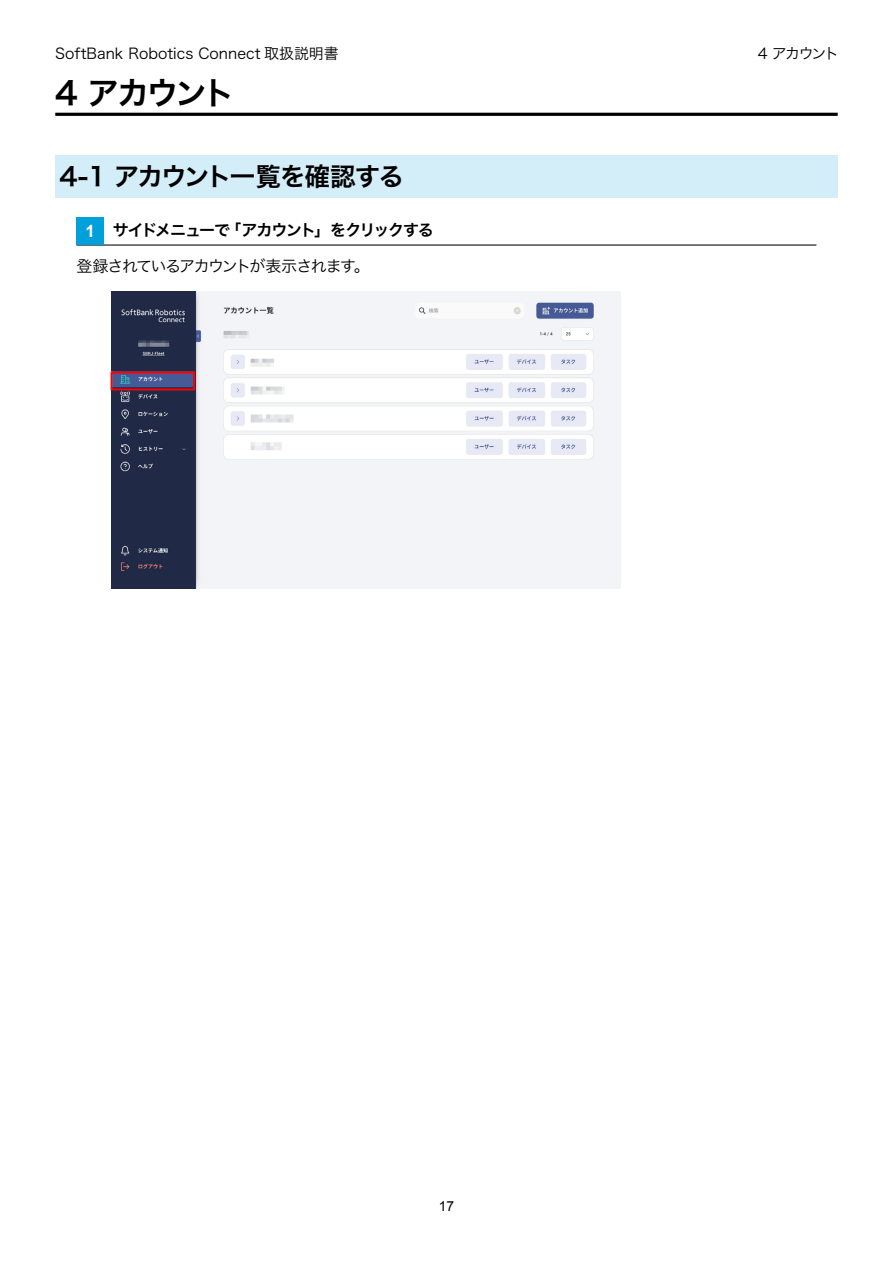
<style>
.page{position:relative;width:893px;height:1263px;background:#fff}
.page>*{position:absolute;margin:0;border:0;box-sizing:border-box;transform-origin:0 0}
.t1{font:31.95px "Hira Kaku Pro W6";letter-spacing:-.09em;color:#000}
.t2{font:25.5px "Hira Kaku Pro W6";letter-spacing:-.065em;color:#000}
.t3{font:15.9px "Hira Kaku Pro W6";letter-spacing:-.07em;color:#000}
.t4{font:15.9px "Hira Kaku Pro W3";letter-spacing:-.09em;color:#000}
.t5{font:14.85px "Hira Kaku Pro W3";color:#000}
.t6{font:13.8px "Arial";color:#000}
.s1{font-family:"Arial";font-weight:700;font-size:16.95px;color:#fff}
</style>
<div class="page">
<hr style="left:55px;top:113px;width:783px;height:3px;background:#000">
<div style="left:55px;top:155px;width:783px;height:43px;background:#d3edf9"></div>
<hr style="left:77px;top:244px;width:34px;height:2px;background:#000">
<hr style="left:111px;top:244px;width:705px;height:2px;background:#000">
<div style="left:77px;top:217px;width:27px;height:27px;background:#00a0da"></div>
<img style="left:112px;top:291px;width:509px;height:298px">
<div style="left:111px;top:372px;width:84px;height:18px;border:2px solid #f00"></div>
<p class="t5" style="left:55px;top:40px;width:285px">SoftBank Robotics Connect 取扱説明書</p>
<h1 class="t1" style="left:55px;top:64px;width:181px">4 アカウント</h1>
<h2 class="t2" style="left:60px;top:153px;width:346px">4-1 アカウント一覧を確認する</h2>
<p class="t3" style="left:86px;top:216px;width:350px"><span class="s1">1</span> サイドメニューで「アカウント」をクリックする</p>
<p class="t4" style="left:77px;top:252px;width:295px">登録されているアカウントが表示されます。</p>
<p class="t5" style="left:758px;top:40px;width:83px">4 アカウント</p>
<p class="t6" style="left:439px;top:1197px;width:17px">17</p>
</div>
